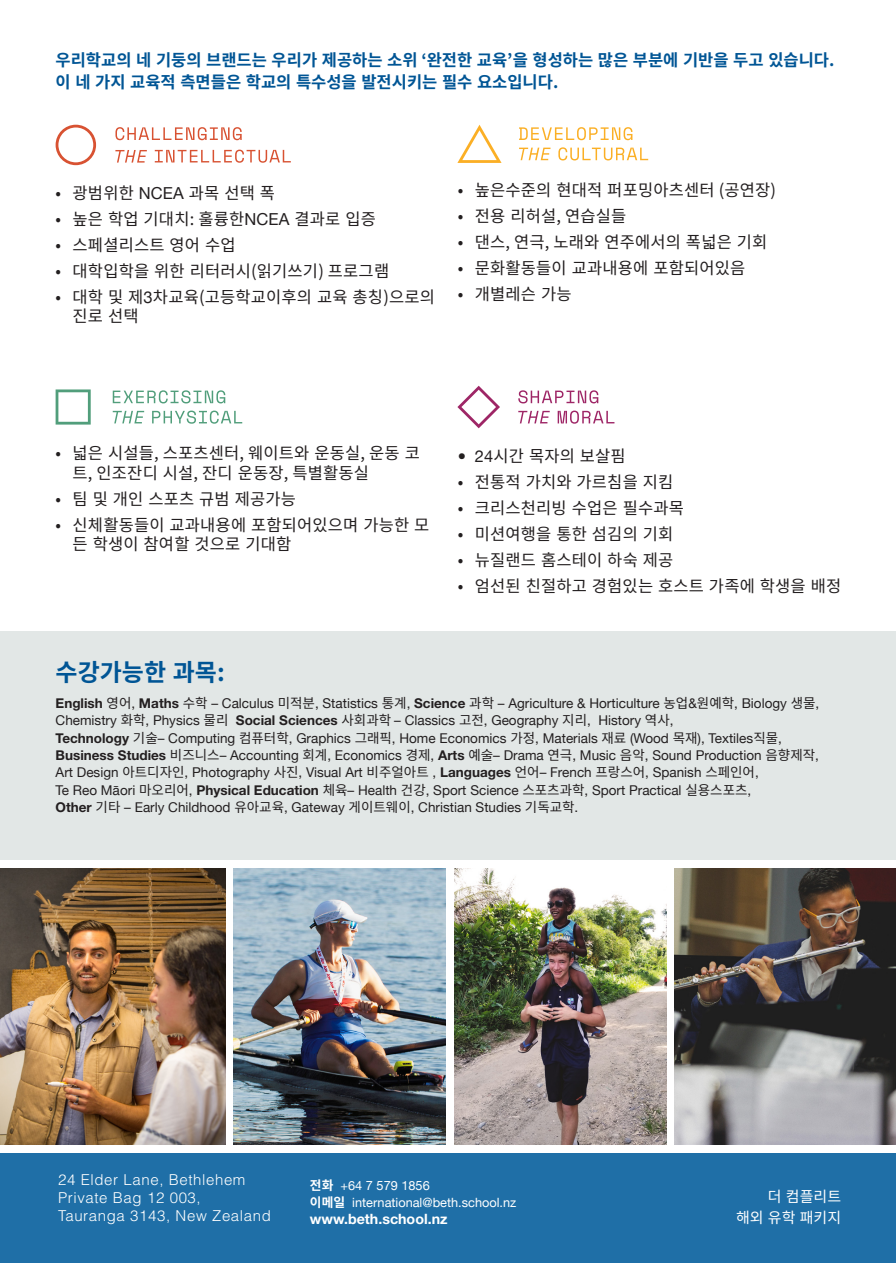
<style>
.page{position:relative;width:896px;height:1263px;background:#fff}
.page>*{position:absolute;margin:0;border:0;box-sizing:border-box;transform-origin:0 0}
.t1{font:700 24px "Source Han Sans KR";color:#005595}
.t2{font:16.5px/19.5px "Source Han Sans KR";letter-spacing:.01em;color:#231f20}
.BCO_-_Body{font:700 16.5px/22.5px "Source Han Sans KR";color:#005595}
.t3{font:300 15px "Helvetica LT Std";letter-spacing:.04em;color:#fff}
.BCO_-_Large_Headings{font:15px "Source Han Sans KR";color:#fff}
.BCO_-_Body-2{font:700 14.25px "Helvetica Neue LT Std";color:#fff}
.BCO_-_Body-3{font:13.5px/17.2px "Helvetica Neue";color:#231f20}
.BCO_-_Body-4{font:12.75px "Helvetica Neue";color:#fff}
.s1{font-family:"Helvetica Neue"}
.s2{font-family:"Helvetica Neue LT Std";font-weight:700}
.s3{font-family:"Source Han Sans KR"}
.s4{font-family:"Helvetica"}
.s5{font-family:"Source Han Sans KR";font-weight:700}
</style>
<div class="page">
<div style="left:0;top:631px;width:895px;height:228px;background:#e2e7e6"></div>
<div style="left:0;top:1152px;width:895px;height:110px;background:#1f6fa7"></div>
<svg style="left:115px;top:127px;width:126px;height:13px"></svg>
<svg style="left:115px;top:150px;width:32px;height:12px"></svg>
<svg style="left:155px;top:150px;width:136px;height:13px"></svg>
<svg style="left:56px;top:125px;width:40px;height:40px"></svg>
<svg style="left:519px;top:127px;width:113px;height:13px"></svg>
<svg style="left:519px;top:148px;width:31px;height:12px"></svg>
<svg style="left:558px;top:147px;width:90px;height:13px"></svg>
<svg style="left:457px;top:125px;width:44px;height:38px"></svg>
<svg style="left:113px;top:390px;width:112px;height:13px"></svg>
<svg style="left:113px;top:411px;width:31px;height:12px"></svg>
<svg style="left:152px;top:410px;width:90px;height:13px"></svg>
<svg style="left:56px;top:389px;width:35px;height:35px"></svg>
<svg style="left:518px;top:390px;width:80px;height:13px"></svg>
<svg style="left:518px;top:411px;width:31px;height:12px"></svg>
<svg style="left:557px;top:410px;width:57px;height:13px"></svg>
<svg style="left:457px;top:385px;width:43px;height:43px"></svg>
<img style="left:0;top:868px;width:225px;height:276px">
<img style="left:234px;top:868px;width:212px;height:276px">
<img style="left:454px;top:868px;width:212px;height:276px">
<img style="left:674px;top:868px;width:221px;height:275px">
<p class="BCO_-_Body" style="left:56px;top:49px;width:780px">우리학교의 네 기둥의 브랜드는 우리가 제공하는 소위 ‘완전한 교육’을 형성하는 많은 부분에 기반을 두고 있습니다. 이 네 가지 교육적 측면들은 학교의 특수성을 발전시키는 필수 요소입니다.</p>
<p class="t2" style="left:56px;top:183px;width:221px">• 광범위한 <span class="s1">NCEA</span> 과목 선택 폭</p>
<p class="t2" style="left:56px;top:209px;width:321px">• 높은 학업 기대치: 훌륭한<span class="s1">NCEA</span> 결과로 입증</p>
<p class="t2" style="left:56px;top:235px;width:181px">• 스페셜리스트 영어 수업</p>
<p class="t2" style="left:56px;top:261px;width:335px">• 대학입학을 위한 리터러시(읽기쓰기) 프로그램</p>
<p class="t2" style="left:73px;top:287px;width:364px;text-indent:-17px">• 대학 및 제<span class="s1">3</span>차교육(고등학교이후의 교육 총칭)으로의 진로 선택</p>
<p class="t2" style="left:457px;top:181px;width:319px">• 높은수준의 현대적 퍼포밍아츠센터 (공연장)</p>
<p class="t2" style="left:457px;top:207px;width:170px">• 전용 리허설, 연습실들</p>
<p class="t2" style="left:457px;top:233px;width:311px">• 댄스, 연극, 노래와 연주에서의 폭넓은 기회</p>
<p class="t2" style="left:457px;top:258px;width:289px">• 문화활동들이 교과내용에 포함되어있음</p>
<p class="t2" style="left:457px;top:284px;width:115px">• 개별레슨 가능</p>
<p class="t2" style="left:73px;top:444px;width:348px;text-indent:-17px">• 넓은 시설들, 스포츠센터, 웨이트와 운동실, 운동 코 트, 인조잔디 시설, 잔디 운동장, 특별활동실</p>
<p class="t2" style="left:56px;top:489px;width:242px">• 팀 및 개인 스포츠 규범 제공가능</p>
<p class="t2" style="left:73px;top:515px;width:358px;text-indent:-17px">• 신체활동들이 교과내용에 포함되어있으며 가능한 모 든 학생이 참여할 것으로 기대함</p>
<p class="t2" style="left:457px;top:446px;width:169px"><span class="s1">• 24</span>시간 목자의 보살핌</p>
<p class="t2" style="left:457px;top:472px;width:217px">• 전통적 가치와 가르침을 지킴</p>
<p class="t2" style="left:457px;top:498px;width:227px">• 크리스천리빙 수업은 필수과목</p>
<p class="t2" style="left:457px;top:524px;width:217px">• 미션여행을 통한 섬김의 기회</p>
<p class="t2" style="left:457px;top:550px;width:217px">• 뉴질랜드 홈스테이 하숙 제공</p>
<p class="t2" style="left:457px;top:576px;width:385px">• 엄선된 친절하고 경험있는 호스트 가족에 학생을 배정</p>
<p class="t1" style="left:56px;top:659px;width:171px">수강가능한 과목:</p>
<p class="BCO_-_Body-3" style="left:56px;top:694px;width:765px"><span class="s2">English</span> <span class="s3">영어</span>, <span class="s2">Maths</span> <span class="s3">수학</span> – Calculus <span class="s3">미적분</span>, Statistics <span class="s3">통계</span>, <span class="s2">Science</span> <span class="s3">과학</span> – Agriculture &amp; Horticulture <span class="s3">농업</span>&amp;<span class="s3">원예학</span>, Biology <span class="s3">생물</span>, Chemistry <span class="s3">화학</span>, Physics <span class="s3">물리</span> <span class="s2">Social Sciences</span> <span class="s3">사회과학</span> – Classics <span class="s3">고전</span>, Geography <span class="s3">지리</span>, History <span class="s3">역사</span>,<br><span class="s2">Technology</span> <span class="s3">기술</span>– Computing <span class="s3">컴퓨터학</span>, Graphics <span class="s3">그래픽</span>, Home Economics <span class="s3">가정</span>, Materials <span class="s3">재료</span> (Wood <span class="s3">목재</span>), Textiles<span class="s3">직물</span>, <span class="s2">Business Studies</span> <span class="s3">비즈니스</span>– Accounting <span class="s3">회계</span>, Economics <span class="s3">경제</span>, <span class="s2">Arts</span> <span class="s3">예술</span>– Drama <span class="s3">연극</span>, Music <span class="s3">음악</span>, Sound Production <span class="s3">음향제작</span>, Art Design <span class="s3">아트디자인</span>, Photography <span class="s3">사진</span>, Visual Art <span class="s3">비주얼아트</span> , <span class="s2">Languages</span> <span class="s3">언어</span>– French <span class="s3">프랑스어</span>, Spanish <span class="s3">스페인어</span>,<br>Te Reo M<span class="s4">ā</span>ori <span class="s3">마오리어</span>, <span class="s2">Physical Education</span> <span class="s3">체육</span>– Health <span class="s3">건강</span>, Sport Science <span class="s3">스포츠과학</span>, Sport Practical <span class="s3">실용스포츠</span>,<br><span class="s2">Other</span> <span class="s3">기타</span> – Early Childhood <span class="s3">유아교육</span>, Gateway <span class="s3">게이트웨이</span>, Christian Studies <span class="s3">기독교학</span>.</p>
<p class="t3" style="left:58px;top:1169px;width:189px">24 Elder Lane, Bethlehem</p>
<p class="t3" style="left:58px;top:1187px;width:144px">Private Bag 12 003,</p>
<p class="t3" style="left:58px;top:1205px;width:214px">Tauranga 3143, New Zealand</p>
<p class="BCO_-_Body-4" style="left:310px;top:1177px;width:121px"><span class="s5">전화</span> +64 7 579 1856</p>
<p class="BCO_-_Body-4" style="left:310px;top:1194px;width:208px"><span class="s5">이메일</span> international@beth.school.nz</p>
<p class="BCO_-_Body-2" style="left:310px;top:1209px;width:139px">www.beth.school.nz</p>
<p class="BCO_-_Large_Headings" style="left:767px;top:1187px;width:75px">더 컴플리트</p>
<p class="BCO_-_Large_Headings" style="left:735px;top:1208px;width:106px">해외 유학 패키지</p>
</div>
